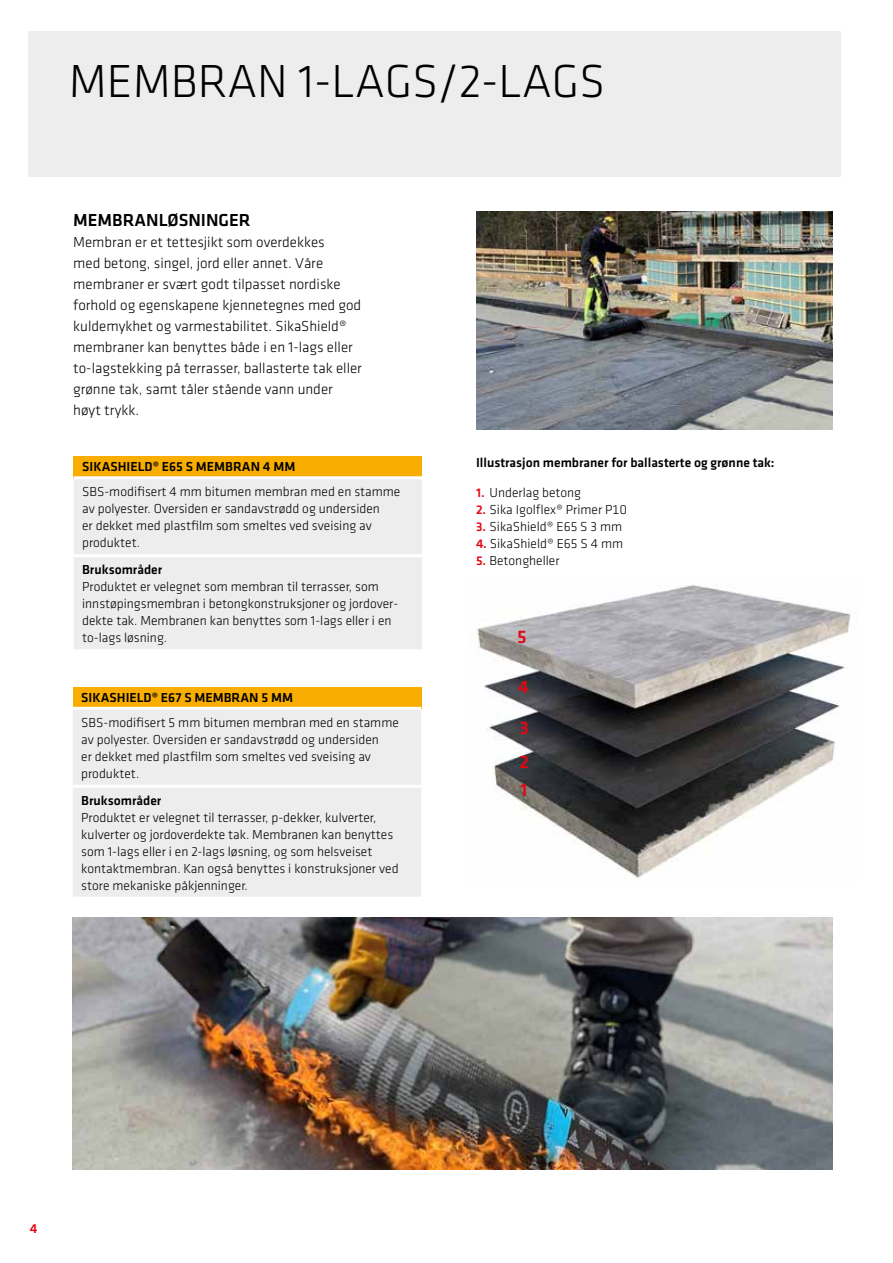
<style>
.page{position:relative;width:893px;height:1263px;background:#fff}
.page>*{position:absolute;margin:0;border:0;box-sizing:border-box;transform-origin:0 0}
.t1{font:300 48px "Klavika";color:#000}
.t2{font:500 18.9px/34px "Klavika";color:#e30613}
.t3{font:500 18px "Klavika";color:#000}
.t4{font:300 15px/21px "Klavika";color:#000}
.t5{font:300 13.5px/17px "Klavika";color:#000}
.t6{font:500 13.5px "Klavika";color:#000}
.t7{font:500 13.5px "Klavika";color:#e30613}
.s1{font-weight:500;font-size:13.05px;color:#e30613}
</style>
<div class="page">
<img style="left:73px;top:918px;width:759px;height:251px">
<img style="left:476px;top:211px;width:356px;height:218px">
<div style="left:28px;top:31px;width:813px;height:146px;background:#ededed"></div>
<img style="left:477px;top:585px;width:374px;height:293px">
<div style="left:74px;top:456px;width:348px;height:22px;background:#f8ad00"></div>
<div style="left:74px;top:479px;width:348px;height:170px;background:#ededed"></div>
<hr style="left:74px;top:476px;width:348px;height:3px;background:#fff">
<hr style="left:74px;top:554px;width:348px;height:3px;background:#fff">
<div style="left:73px;top:687px;width:348px;height:21px;background:#f8ad00"></div>
<div style="left:73px;top:710px;width:348px;height:187px;background:#ededed"></div>
<hr style="left:73px;top:707px;width:348px;height:3px;background:#fff">
<hr style="left:73px;top:785px;width:348px;height:3px;background:#fff">
<h1 class="t1" style="left:69px;top:52px;width:538px">MEMBRAN 1-LAGS/2-LAGS</h1>
<h3 class="t3" style="left:73px;top:208px;width:179px">MEMBRANLØSNINGER</h3>
<p class="t4" style="left:73px;top:232px;width:290px">Membran er et tettesjikt som overdekkes<br>med betong, singel, jord eller annet. Våre membraner er svært godt tilpasset nordiske forhold og egenskapene kjennetegnes med god kuldemykhet og varmestabilitet. SikaShield® membraner kan benyttes både i en 1-lags eller to-lagstekking på terrasser, ballasterte tak eller grønne tak, samt tåler stående vann under høyt trykk.</p>
<p class="t6" style="left:82px;top:458px;width:215px">SIKASHIELD® E65 S MEMBRAN 4 MM</p>
<p class="t5" style="left:82px;top:483px;width:320px">SBS-modifisert 4 mm bitumen membran med en stamme av polyester. Oversiden er sandavstrødd og undersiden<br>er dekket med plastfilm som smeltes ved sveising av produktet.</p>
<p class="t6" style="left:82px;top:561px;width:82px">Bruksområder</p>
<p class="t5" style="left:82px;top:578px;width:318px">Produktet er velegnet som membran til terrasser, som innstøpingsmembran i betongkonstruksjoner og jordover&shy;dekte tak. Membranen kan benyttes som 1-lags eller i en to-lags løsning.</p>
<p class="t6" style="left:81px;top:688px;width:213px">SIKASHIELD® E67 S MEMBRAN 5 MM</p>
<p class="t5" style="left:81px;top:714px;width:319px">SBS-modifisert 5 mm bitumen membran med en stamme av polyester. Oversiden er sandavstrødd og undersiden<br>er dekket med plastfilm som smeltes ved sveising av produktet.</p>
<p class="t6" style="left:81px;top:791px;width:82px">Bruksområder</p>
<p class="t5" style="left:81px;top:809px;width:319px">Produktet er velegnet til terrasser, p-dekker, kulverter, kulverter og jordoverdekte tak. Membranen kan benyttes som 1-lags eller i en 2-lags løsning, og som helsveiset kontaktmembran. Kan også benyttes i konstruksjoner ved store mekaniske påkjenninger.</p>
<p class="t6" style="left:476px;top:453px;width:300px">Illustrasjon membraner for ballasterte og grønne tak:</p>
<p class="t5" style="left:476px;top:484px;width:107px"><span class="s1">1.</span> Underlag betong</p>
<p class="t5" style="left:476px;top:501px;width:152px"><span class="s1">2.</span> Sika Igolflex® Primer P10</p>
<p class="t5" style="left:476px;top:518px;width:148px"><span class="s1">3.</span> SikaShield® E65 S 3 mm</p>
<p class="t5" style="left:476px;top:535px;width:149px"><span class="s1">4.</span> SikaShield® E65 S 4 mm</p>
<p class="t5" style="left:476px;top:552px;width:85px"><span class="s1">5.</span> Betongheller</p>
<h2 class="t2" style="left:517px;top:619px;width:11px">5</h2>
<h2 class="t2" style="left:518px;top:669px;width:12px">4</h2>
<h2 class="t2" style="left:519px;top:710px;width:11px">3<br>2</h2>
<h2 class="t2" style="left:520px;top:772px;width:9px">1</h2>
<p class="t7" style="left:30px;top:1219px;width:9px">4</p>
</div>
